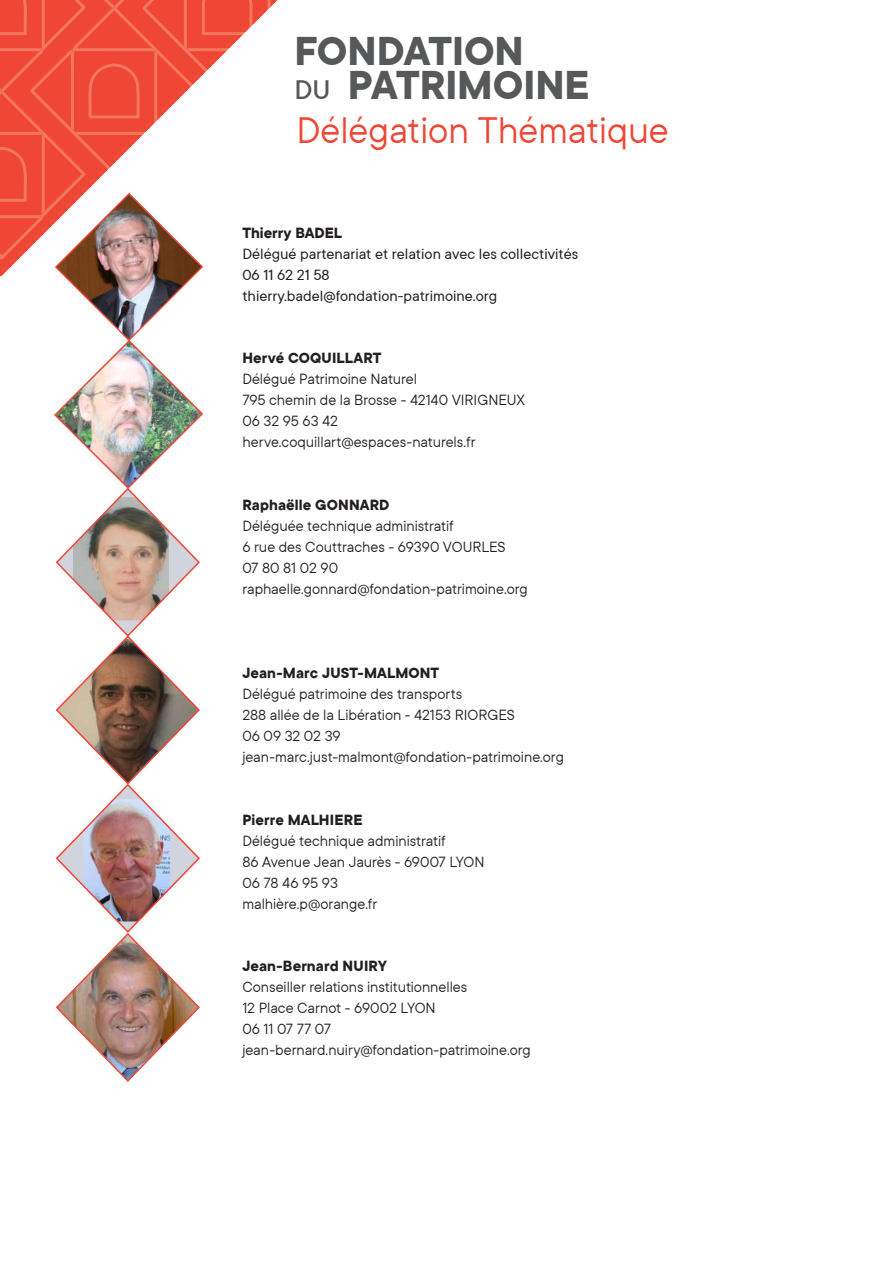
<style>
.page{position:relative;width:893px;height:1263px;background:#fff}
.page>*{position:absolute;margin:0;border:0;box-sizing:border-box;transform-origin:0 0}
.t1{font:700 45px/34.5px "TT Commons";color:#57585a}
.t2{font:41.25px "TT Commons";color:#ef4635}
.t3{font:16.5px/21px "TT Commons";color:#231f20}
.t4{font:16.5px/21px "TT Commons";color:#231f20}
.t5{font:700 16.5px "TT Commons";letter-spacing:.005em;color:#231f20}
.s1{font-weight:500;font-size:30px}
</style>
<div class="page">
<img style="left:0;top:0;width:278px;height:1082px">
<h1 class="t1" style="left:294px;top:32px;width:297px">FONDATION<br><span class="s1">DU</span> PATRIMOINE</h1>
<h2 class="t2" style="left:296px;top:104px;width:374px">Délégation Thématique</h2>
<p class="t5" style="left:242px;top:222px;width:101px">Thierry BADEL</p>
<p class="t4" style="left:242px;top:243px;width:337px">Délégué partenariat et relation avec les collectivités<br>06 11 62 21 58 thierry.badel@fondation-patrimoine.org</p>
<p class="t5" style="left:242px;top:347px;width:141px">Hervé COQUILLART</p>
<p class="t3" style="left:242px;top:367px;width:284px">Délégué Patrimoine Naturel<br>795 chemin de la Brosse - 42140 VIRIGNEUX<br>06 32 95 63 42 herve.coquillart@espaces-naturels.fr</p>
<p class="t5" style="left:242px;top:494px;width:149px">Raphaëlle GONNARD</p>
<p class="t3" style="left:242px;top:514px;width:287px">Déléguée technique administratif<br>6 rue des Couttraches - 69390 VOURLES<br>07 80 81 02 90 raphaelle.gonnard@fondation-patrimoine.org</p>
<p class="t5" style="left:242px;top:662px;width:198px">Jean-Marc JUST-MALMONT</p>
<p class="t3" style="left:242px;top:682px;width:323px">Délégué patrimoine des transports<br>288 allée de la Libération - 42153 RIORGES<br>06 09 32 02 39 jean-marc.just-malmont@fondation-patrimoine.org</p>
<p class="t5" style="left:242px;top:809px;width:122px">Pierre MALHIERE</p>
<p class="t3" style="left:242px;top:829px;width:244px">Délégué technique administratif<br>86 Avenue Jean Jaurès - 69007 LYON<br>06 78 46 95 93<br>malhière.p@orange.fr</p>
<p class="t5" style="left:242px;top:954px;width:146px">Jean-Bernard NUIRY</p>
<p class="t3" style="left:242px;top:975px;width:290px">Conseiller relations institutionnelles<br>12 Place Carnot - 69002 LYON<br>06 11 07 77 07 jean-bernard.nuiry@fondation-patrimoine.org</p>
</div>
